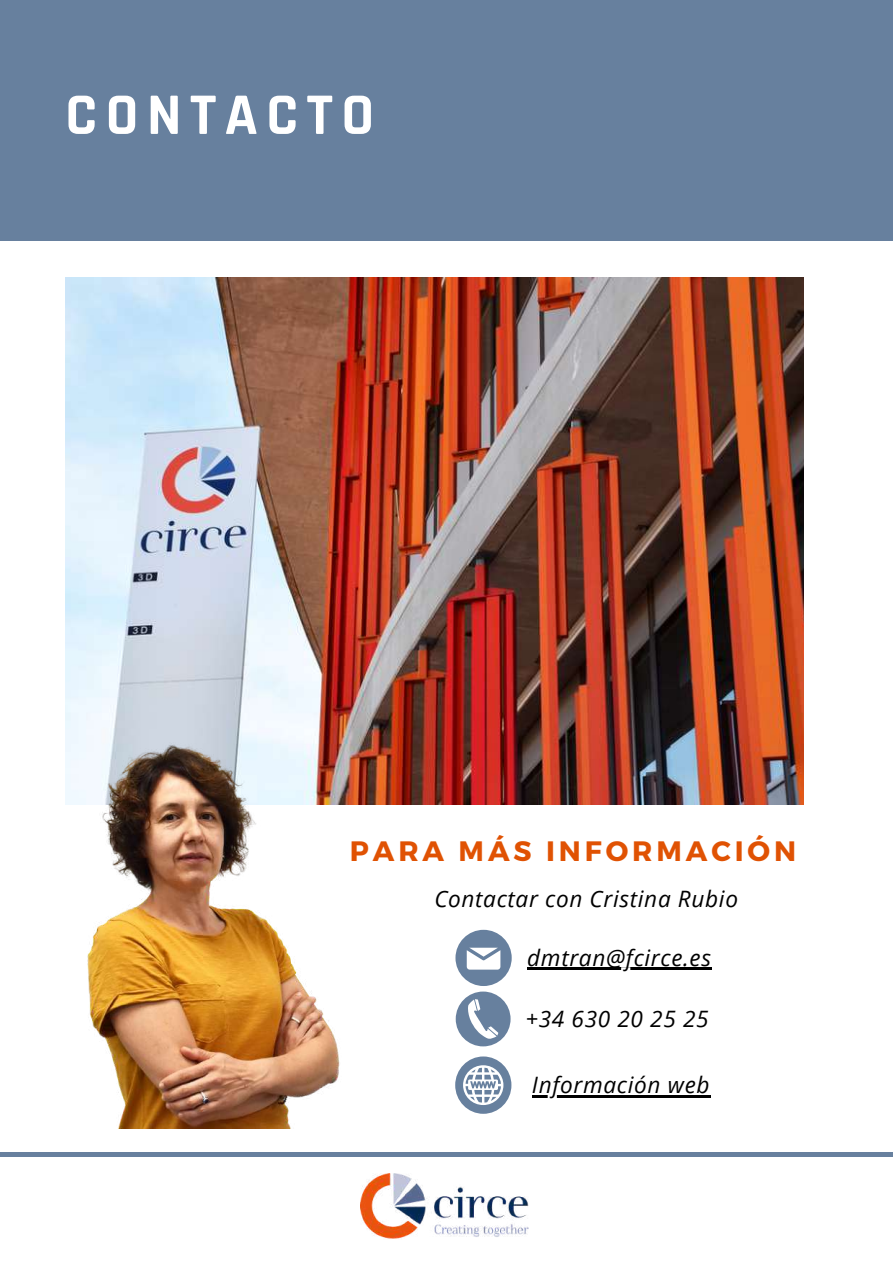
<style>
.page{position:relative;width:893px;height:1264px;background:#fff}
.page>*{position:absolute;margin:0;border:0;box-sizing:border-box;transform-origin:0 0}
.t1{font:700 59.55px "Rajdhani";letter-spacing:.14em;color:#fff}
.t2{font:700 28.05px "Montserrat";letter-spacing:.14em;color:#e05203}
.t3{font:italic 22.65px "Open Sans";letter-spacing:.03em;color:#000}
</style>
<div class="page">
<img style="left:65px;top:277px;width:738px;height:527px">
<div style="left:0;top:0;width:892px;height:240px;background:#67809e"></div>
<img style="left:79px;top:740px;width:271px;height:388px">
<svg style="left:455px;top:929px;width:56px;height:57px"></svg>
<div style="left:455px;top:991px;width:55px;height:55px;background:#67809e;border-radius:50%"></div>
<svg style="left:468px;top:999px;width:30px;height:40px"></svg>
<hr style="left:0;top:1152px;width:892px;height:4px;background:#67809e">
<img style="left:361px;top:1173px;width:168px;height:66px">
<svg style="left:455px;top:1056px;width:56px;height:57px"></svg>
<hr style="left:527px;top:967px;width:184px;height:3px;background:#000">
<hr style="left:532px;top:1095px;width:178px;height:2px;background:#000">
<h1 class="t1" style="left:65px;top:78px;width:310px">CONTACTO</h1>
<p class="t2" style="left:350px;top:832px;width:448px">PARA MÁS INFORMACIÓN</p>
<p class="t3" style="left:434px;top:882px;width:305px">Contactar con Cristina Rubio</p>
<p class="t3" style="left:527px;top:941px;width:185px">dmtran@fcirce.es</p>
<p class="t3" style="left:525px;top:1002px;width:184px">+34 630 20 25 25</p>
<p class="t3" style="left:532px;top:1068px;width:179px">Información web</p>
</div>
